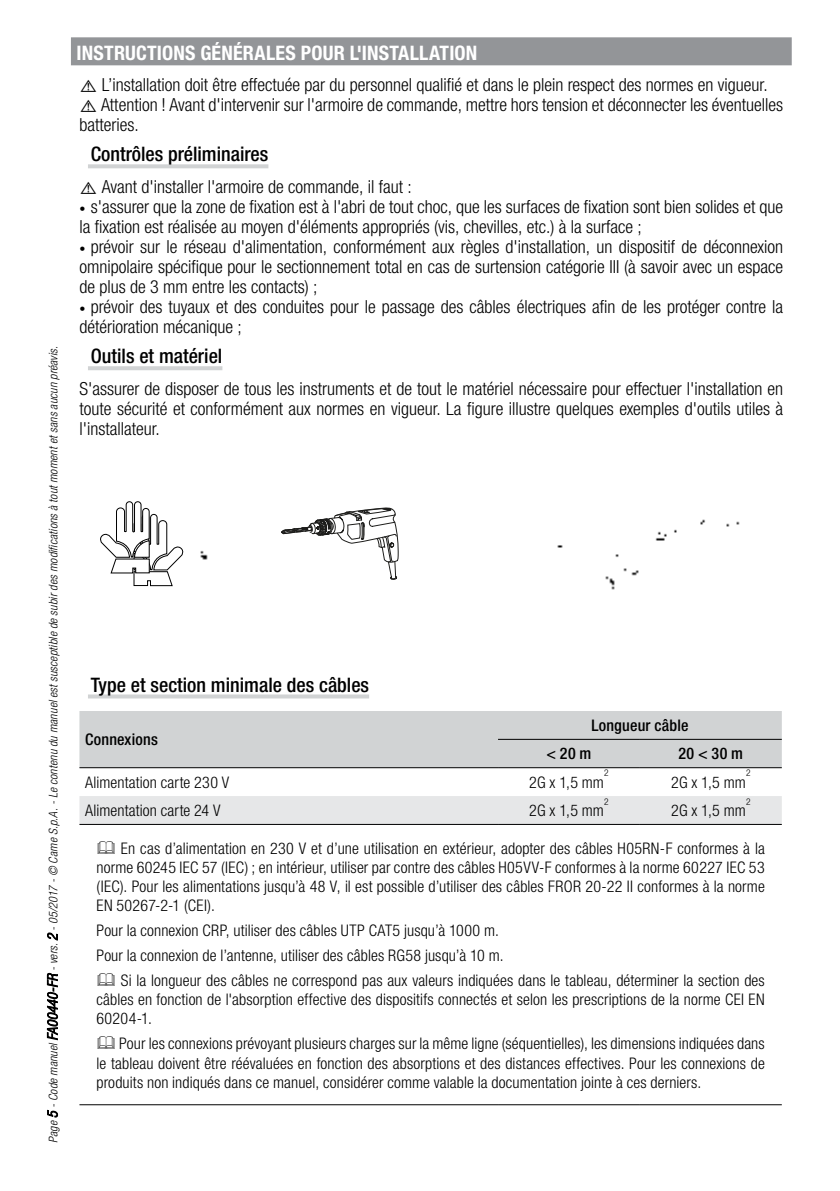
<style>
.page{position:relative;width:840px;height:1191px;background:#fff}
.page>*{position:absolute;margin:0;border:0;box-sizing:border-box;transform-origin:0 0}
.t1{font:500 condensed 20px "Helvetica Neue LTW1 G";color:#000}
.t2{font:700 condensed 20px "Helvetica Neue LTW1 G";letter-spacing:.01em;color:#fff}
.t3{font:300 condensed 18px/20px "Helvetica Neue LTW1 G";color:#000}
.t4{font:300 condensed 16px/19.2px "Helvetica Neue LTW1 G";letter-spacing:.01em;color:#000;text-align:justify}
.t5{font:500 condensed 16px/28.4px "Helvetica Neue LTW1 G";letter-spacing:.015em;color:#000}
.t6{font:italic 300 condensed 12px "Helvetica Neue LTW1 G";color:#000}
.t7{font:300 condensed 9.4px "Helvetica Neue LTW1 G";color:#000}
.s1{font-size:14px}
.s2{font-family:"Koz Go Pr 6 N";font-weight:400;font-stretch:normal}
.s3{font-weight:100;font-size:12px}
</style>
<div class="page">
<img style="left:200px;top:550px;width:8px;height:10px">
<img style="left:605px;top:519px;width:135px;height:71px">
<svg style="left:100px;top:501px;width:84px;height:85px"></svg>
<svg style="left:281px;top:507px;width:117px;height:73px"></svg>
<svg style="left:47px;top:1110px;width:11px;height:7px"></svg>
<svg style="left:47px;top:972px;width:11px;height:68px"></svg>
<svg style="left:47px;top:932px;width:11px;height:8px"></svg>
<div style="left:71px;top:37px;width:720px;height:28px;background:#939598"></div>
<svg style="left:88px;top:694px;width:281px;height:4px"></svg>
<svg style="left:79px;top:711px;width:702px;height:113px"></svg>
<hr style="left:79px;top:767px;width:418px;height:1px;background:#000">
<hr style="left:79px;top:824px;width:418px;height:1px;background:#000">
<hr style="left:497px;top:824px;width:142px;height:1px;background:#000">
<hr style="left:639px;top:824px;width:142px;height:1px;background:#000">
<hr style="left:79px;top:1104px;width:418px;height:1px;background:#000">
<hr style="left:497px;top:1104px;width:142px;height:1px;background:#000">
<hr style="left:639px;top:1104px;width:142px;height:1px;background:#000">
<hr style="left:497px;top:767px;width:142px;height:1px;background:#000">
<hr style="left:639px;top:767px;width:142px;height:1px;background:#000">
<hr style="left:497px;top:739px;width:142px;height:1px;background:#000">
<hr style="left:639px;top:739px;width:142px;height:1px;background:#000">
<svg style="left:88px;top:164px;width:180px;height:4px"></svg>
<hr style="left:88px;top:366px;width:134px;height:4px;background:#d1d3d4">
<p class="t6" style="left:46px;top:1142px;width:798px;rotate:-90deg">Page <span class="s1">5</span> - Code manuel <span class="s1">FA00440-FR</span> - vers. <span class="s1">2</span> - 05/2017 - © Came S.p.A. - Le contenu du manuel est susceptible de subir des modifications à tout moment et sans aucun préavis.</p>
<p class="t2" style="left:77px;top:41px;width:402px">INSTRUCTIONS GÉNÉRALES POUR L'INSTALLATION</p>
<p class="t3" style="left:79px;top:75px;width:705px"><span class="s2">⚠</span> L’installation doit être effectuée par du personnel qualifié et dans le plein respect des normes en vigueur. <span class="s2">⚠</span> Attention ! Avant d'intervenir sur l'armoire de commande, mettre hors tension et déconnecter les éventuelles batteries.</p>
<p class="t1" style="left:91px;top:142px;width:179px">Contrôles préliminaires</p>
<p class="t3" style="left:79px;top:177px;width:334px"><span class="s2">⚠</span> Avant d'installer l'armoire de commande, il faut :</p>
<p class="t3" style="left:79px;top:197px;width:704px"><span class="s3">•</span> s'assurer que la zone de fixation est à l'abri de tout choc, que les surfaces de fixation sont bien solides et que la fixation est réalisée au moyen d'éléments appropriés (vis, chevilles, etc.) à la surface ;</p>
<p class="t3" style="left:79px;top:237px;width:705px;text-align:justify"><span class="s3">•</span> prévoir sur le réseau d'alimentation, conformément aux règles d'installation, un dispositif de déconnexion omnipolaire spécifique pour le sectionnement total en cas de surtension catégorie III (à savoir avec un espace de plus de 3 mm entre les contacts) ;</p>
<p class="t3" style="left:79px;top:297px;width:704px"><span class="s3">•</span> prévoir des tuyaux et des conduites pour le passage des câbles électriques afin de les protéger contre la détérioration mécanique ;</p>
<p class="t1" style="left:91px;top:344px;width:133px">Outils et matériel</p>
<p class="t3" style="left:79px;top:378px;width:705px;text-align:justify">S'assurer de disposer de tous les instruments et de tout le matériel nécessaire pour effectuer l'installation en toute sécurité et conformément aux normes en vigueur. La figure illustre quelques exemples d'outils utiles à l'installateur.</p>
<p class="t1" style="left:91px;top:672px;width:280px">Type et section minimale des câbles</p>
<p class="t5" style="left:85px;top:725px;width:74px">Connexions</p>
<p class="t5" style="left:546px;top:711px;width:143px;text-indent:45px">Longueur câble &lt; 20 m</p>
<p class="t5" style="left:678px;top:739px;width:66px">20 &lt; 30 m</p>
<p class="t7" style="left:604px;top:767px;width:6px">2</p>
<p class="t4" style="left:85px;top:772px;width:146px">Alimentation carte 230 V</p>
<p class="t4" style="left:529px;top:772px;width:76px">2G x 1,5 mm</p>
<p class="t7" style="left:745px;top:767px;width:6px">2</p>
<p class="t4" style="left:670px;top:772px;width:76px">2G x 1,5 mm</p>
<p class="t7" style="left:745px;top:796px;width:6px">2</p>
<p class="t4" style="left:96px;top:838px;width:669px;text-indent:24px">En cas d’alimentation en 230 V et d’une utilisation en extérieur, adopter des câbles H05RN-F conformes à la norme 60245 IEC 57 (IEC) ; en intérieur, utiliser par contre des câbles H05VV-F conformes à la norme 60227 IEC 53 (IEC). Pour les alimentations jusqu’à 48 V, il est possible d’utiliser des câbles FROR 20-22 II conformes à la norme EN 50267-2-1 (CEI).</p>
<p class="t4" style="left:96px;top:921px;width:404px">Pour la connexion CRP, utiliser des câbles UTP CAT5 jusqu’à 1000 m.</p>
<p class="t4" style="left:96px;top:946px;width:408px">Pour la connexion de l’antenne, utiliser des câbles RG58 jusqu’à 10 m.</p>
<p class="t4" style="left:121px;top:971px;width:645px">Si la longueur des câbles ne correspond pas aux valeurs indiquées dans le tableau, déterminer la section des</p>
<p class="t4" style="left:96px;top:990px;width:669px">câbles en fonction de l'absorption effective des dispositifs connectés et selon les prescriptions de la norme CEI EN<br>60204-1.</p>
<p class="t4" style="left:96px;top:1034px;width:669px;text-indent:23px">Pour les connexions prévoyant plusieurs charges sur la même ligne (séquentielles), les dimensions indiquées dans le tableau doivent être réévaluées en fonction des absorptions et des distances effectives. Pour les connexions de produits non indiqués dans ce manuel, considérer comme valable la documentation jointe à ces derniers.</p>
<p class="t7" style="left:604px;top:796px;width:6px">2</p>
<p class="t4" style="left:85px;top:801px;width:137px">Alimentation carte 24 V</p>
<p class="t4" style="left:529px;top:801px;width:76px">2G x 1,5 mm</p>
<p class="t4" style="left:670px;top:801px;width:76px">2G x 1,5 mm</p>
</div>
